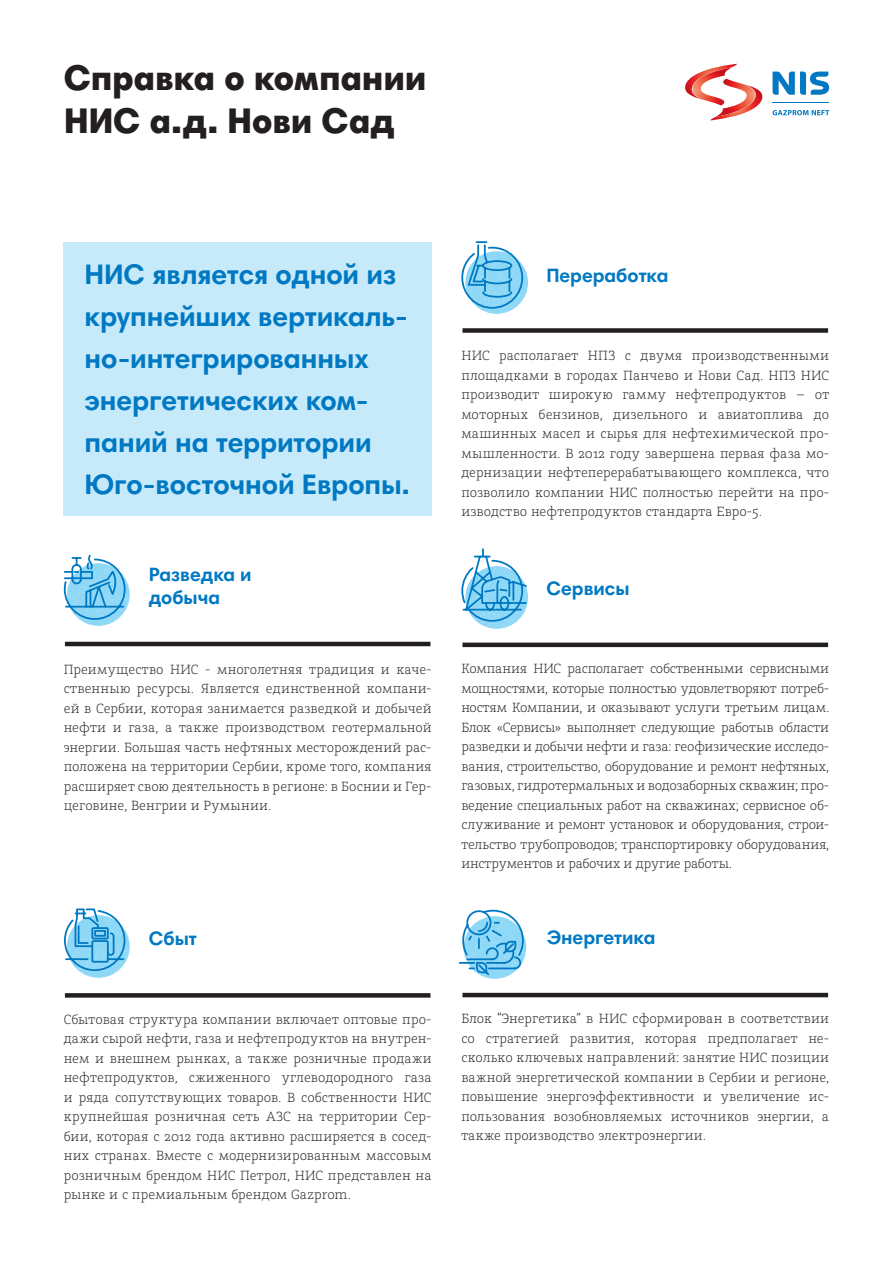
<style>
.page{position:relative;width:893px;height:1263px;background:#fff}
.page>*{position:absolute;margin:0;border:0;box-sizing:border-box;transform-origin:0 0}
.Veliki_naslov{font:900 36px "Harmonia Sans Pro Cyr";letter-spacing:-.005em;color:#231f20}
.Srednji_naslov{font:700 28.5px "Harmonia Sans Pro Cyr";letter-spacing:-.005em;color:#0079c2}
.Srednji_naslov-2{font:700 19.5px/23.4px "Harmonia Sans Pro Cyr";letter-spacing:-.005em;color:#0079c2}
.Osnovni_tekst{font:300 15px/19.5px "Graublau Slab";letter-spacing:.005em;color:#231f20}
.Osnovni_tekst-2{font:300 15px "Graublau Slab";letter-spacing:-.015em;color:#231f20}
</style>
<div class="page">
<div style="left:63px;top:242px;width:369px;height:273px;background:#c6eafa"></div>
<img style="left:67px;top:563px;width:63px;height:63px;border-radius:31px">
<svg style="left:63px;top:554px;width:63px;height:67px"></svg>
<hr style="left:65px;top:642px;width:365px;height:4px;background:#231f20">
<img style="left:67px;top:915px;width:63px;height:63px;border-radius:31px">
<svg style="left:64px;top:908px;width:62px;height:64px"></svg>
<div style="left:65px;top:993px;width:365px;height:5px;background:#231f20"></div>
<img style="left:465px;top:251px;width:63px;height:63px;border-radius:31px">
<svg style="left:461px;top:241px;width:63px;height:69px"></svg>
<div style="left:462px;top:328px;width:366px;height:5px;background:#231f20"></div>
<img style="left:465px;top:566px;width:63px;height:63px;border-radius:31px">
<svg style="left:461px;top:548px;width:67px;height:75px"></svg>
<hr style="left:462px;top:643px;width:366px;height:4px;background:#231f20">
<hr style="left:462px;top:993px;width:366px;height:4px;background:#231f20">
<svg style="left:685px;top:64px;width:78px;height:56px"></svg>
<hr style="left:773px;top:102px;width:56px;height:1px;background:#0079c2">
<svg style="left:773px;top:72px;width:56px;height:23px"></svg>
<svg style="left:773px;top:110px;width:56px;height:5px"></svg>
<svg style="left:458px;top:909px;width:67px;height:68px"></svg>
<p class="Veliki_naslov" style="left:64px;top:54px;width:364px">Справка о компании</p>
<p class="Veliki_naslov" style="left:64px;top:98px;width:332px">НИС д.а . Нови Сад</p>
<p class="Srednji_naslov" style="left:85px;top:256px;width:313px">НИС является одной из</p>
<p class="Srednji_naslov" style="left:85px;top:298px;width:325px">крупнейших вертикаль-</p>
<p class="Srednji_naslov" style="left:85px;top:340px;width:286px">но-интегрированных</p>
<p class="Srednji_naslov" style="left:85px;top:382px;width:286px">энергетических ком-</p>
<p class="Srednji_naslov" style="left:85px;top:424px;width:289px">паний на территории</p>
<p class="Srednji_naslov" style="left:85px;top:466px;width:327px">Юго-восточной Европы.</p>
<p class="Srednji_naslov-2" style="left:149px;top:562px;width:104px">Разведка и добыча</p>
<p class="Osnovni_tekst" style="left:64px;top:659px;width:369px">Преимущество НИС - многолетняя традиция и каче-</p>
<p class="Osnovni_tekst" style="left:64px;top:679px;width:369px">ственныю ресурсы. Является единственной компани-</p>
<p class="Osnovni_tekst" style="left:64px;top:698px;width:369px">ей в Сербии, которая занимается разведкой и добычей</p>
<p class="Osnovni_tekst" style="left:64px;top:718px;width:369px">нефти и газа а, также производством геотермальной</p>
<p class="Osnovni_tekst" style="left:64px;top:757px;width:369px">положена на территории Сербии, кроме того, компания</p>
<p class="Osnovni_tekst" style="left:64px;top:737px;width:369px">энергии. Большая часть нефтяных месторождений рас-</p>
<p class="Osnovni_tekst" style="left:64px;top:776px;width:369px">расширяет свою деятельность в регионе в: Боснии и Гер-</p>
<p class="Osnovni_tekst" style="left:64px;top:796px;width:209px">цеговине, Венгрии и Румынии.</p>
<p class="Srednji_naslov-2" style="left:149px;top:927px;width:50px">Сбыт</p>
<p class="Osnovni_tekst" style="left:64px;top:1009px;width:369px">Сбытовая структура компании включает оптовые про-</p>
<p class="Osnovni_tekst" style="left:64px;top:1028px;width:369px">дажи сырой нефти, газа и нефтепродуктов на внутрен-</p>
<p class="Osnovni_tekst" style="left:64px;top:1048px;width:369px">нем и внешнем рынках а, также розничные продажи</p>
<p class="Osnovni_tekst" style="left:64px;top:1067px;width:369px">нефтепродуктов,<br>и ряда сопутствующих товаров В. собственности НИС</p>
<p class="Osnovni_tekst" style="left:189px;top:1067px;width:83px">сжиженного</p>
<p class="Osnovni_tekst" style="left:282px;top:1067px;width:113px">углеводородного</p>
<p class="Osnovni_tekst" style="left:405px;top:1067px;width:28px">газа</p>
<p class="Osnovni_tekst" style="left:64px;top:1106px;width:369px">крупнейшая розничная сеть АЗС на территории Сер-</p>
<p class="Osnovni_tekst" style="left:64px;top:1126px;width:369px">бии, которая с 2012 года активно расширяется в сосед-</p>
<p class="Osnovni_tekst" style="left:64px;top:1145px;width:369px">них странах. Вместе с модернизированным массовым</p>
<p class="Osnovni_tekst" style="left:64px;top:1165px;width:369px">розничным брендом НИС Петрол, НИС представлен на рынке си премиальным брендом Gazprom.</p>
<p class="Srednji_naslov-2" style="left:546px;top:263px;width:124px">Переработка</p>
<p class="Osnovni_tekst" style="left:461px;top:346px;width:30px">НИС</p>
<p class="Osnovni_tekst" style="left:461px;top:365px;width:369px">площадками в городах Панчево и Нови Сад. НПЗ НИС</p>
<p class="Osnovni_tekst" style="left:815px;top:385px;width:16px">от</p>
<p class="Osnovni_tekst" style="left:588px;top:346px;width:29px">НПЗ</p>
<p class="Osnovni_tekst" style="left:499px;top:346px;width:80px">располагает</p>
<p class="Osnovni_tekst" style="left:692px;top:346px;width:139px">производственными</p>
<p class="Osnovni_tekst" style="left:625px;top:346px;width:8px">с</p>
<p class="Osnovni_tekst" style="left:640px;top:346px;width:43px">двумя</p>
<p class="Osnovni_tekst" style="left:675px;top:385px;width:112px">нефтепродуктов</p>
<p class="Osnovni_tekst" style="left:549px;top:385px;width:65px">широкую</p>
<p class="Osnovni_tekst" style="left:461px;top:385px;width:79px">производит</p>
<p class="Osnovni_tekst" style="left:622px;top:385px;width:45px">гамму</p>
<p class="Osnovni_tekst" style="left:796px;top:385px;width:10px">–</p>
<p class="Osnovni_tekst" style="left:461px;top:404px;width:68px">моторных</p>
<p class="Osnovni_tekst" style="left:539px;top:404px;width:65px">бензинов,</p>
<p class="Osnovni_tekst" style="left:613px;top:404px;width:76px">дизельного</p>
<p class="Osnovni_tekst" style="left:698px;top:404px;width:10px">и</p>
<p class="Osnovni_tekst" style="left:718px;top:404px;width:87px">авиатоплива</p>
<p class="Osnovni_tekst" style="left:814px;top:404px;width:17px">до</p>
<p class="Osnovni_tekst" style="left:461px;top:424px;width:369px">машинных масел и сырья для нефтехимической про-</p>
<p class="Osnovni_tekst" style="left:461px;top:443px;width:369px">мышленности В. 2012 году завершена первая фаза мо-</p>
<p class="Osnovni_tekst" style="left:461px;top:463px;width:369px">дернизации нефтеперерабатывающего комплекса, что</p>
<p class="Osnovni_tekst" style="left:461px;top:482px;width:369px">позволило компании НИС полностью перейти на про-</p>
<p class="Osnovni_tekst" style="left:461px;top:502px;width:302px">изводство нефтепродуктов стандарта Евро-5.</p>
<p class="Srednji_naslov-2" style="left:546px;top:576px;width:85px">Сервисы</p>
<p class="Osnovni_tekst" style="left:461px;top:658px;width:369px">Компания НИС располагает собственными сервисными</p>
<p class="Osnovni_tekst" style="left:461px;top:697px;width:369px">ностям Компании и, оказывают услуги третьим лицам.</p>
<p class="Osnovni_tekst-2" style="left:461px;top:679px;width:369px">мощностями, которые полностью удовлетворяют потреб-</p>
<p class="Osnovni_tekst-2" style="left:461px;top:718px;width:369px">Блок «Сервисы» выполняет следующие работыв области</p>
<p class="Osnovni_tekst" style="left:461px;top:756px;width:369px">вания, строительство, оборудование и ремонт нефтяных,</p>
<p class="Osnovni_tekst-2" style="left:461px;top:738px;width:369px">разведки и добычи нефти и газа: геофизические исследо-</p>
<p class="Osnovni_tekst" style="left:461px;top:775px;width:369px">газовых, гидротермальных и водозаборных скважин; про-</p>
<p class="Osnovni_tekst-2" style="left:461px;top:796px;width:369px">ведение специальных работ на скважинах; сервисное об-</p>
<p class="Osnovni_tekst" style="left:461px;top:814px;width:369px">служивание и ремонт установок и оборудования, строи-</p>
<p class="Osnovni_tekst-2" style="left:461px;top:835px;width:369px">тельство трубопроводов; транспортировку оборудования,</p>
<p class="Osnovni_tekst" style="left:461px;top:853px;width:272px">инструментов и рабочих и другие работы.</p>
<p class="Srednji_naslov-2" style="left:546px;top:925px;width:110px">Энергетика</p>
<p class="Osnovni_tekst" style="left:461px;top:1009px;width:369px">Блок “Энергетика” в НИС сформирован в соответствии</p>
<p class="Osnovni_tekst" style="left:461px;top:1048px;width:369px">сколько ключевых направлений: занятие НИС позиции</p>
<p class="Osnovni_tekst" style="left:486px;top:1028px;width:75px">стратегией</p>
<p class="Osnovni_tekst" style="left:461px;top:1028px;width:15px">со</p>
<p class="Osnovni_tekst" style="left:461px;top:1067px;width:369px">важной энергетической компании в Сербии и регионе,</p>
<p class="Osnovni_tekst" style="left:757px;top:1106px;width:73px">энергии а,</p>
<p class="Osnovni_tekst" style="left:570px;top:1028px;width:66px">развития,</p>
<p class="Osnovni_tekst" style="left:645px;top:1028px;width:54px">которая</p>
<p class="Osnovni_tekst" style="left:708px;top:1028px;width:91px">предполагает</p>
<p class="Osnovni_tekst" style="left:808px;top:1028px;width:22px">не-</p>
<p class="Osnovni_tekst" style="left:547px;top:1087px;width:149px">энергоэффективности</p>
<p class="Osnovni_tekst" style="left:461px;top:1087px;width:78px">повышение</p>
<p class="Osnovni_tekst" style="left:461px;top:1126px;width:246px">также производство электроэнергии.</p>
<p class="Osnovni_tekst" style="left:721px;top:1087px;width:81px">увеличение</p>
<p class="Osnovni_tekst" style="left:809px;top:1087px;width:22px">ис-</p>
<p class="Osnovni_tekst" style="left:703px;top:1087px;width:10px">и</p>
<p class="Osnovni_tekst" style="left:553px;top:1106px;width:110px">возобновляемых</p>
<p class="Osnovni_tekst" style="left:461px;top:1106px;width:85px">пользования</p>
<p class="Osnovni_tekst" style="left:671px;top:1106px;width:80px">источников</p>
</div>
